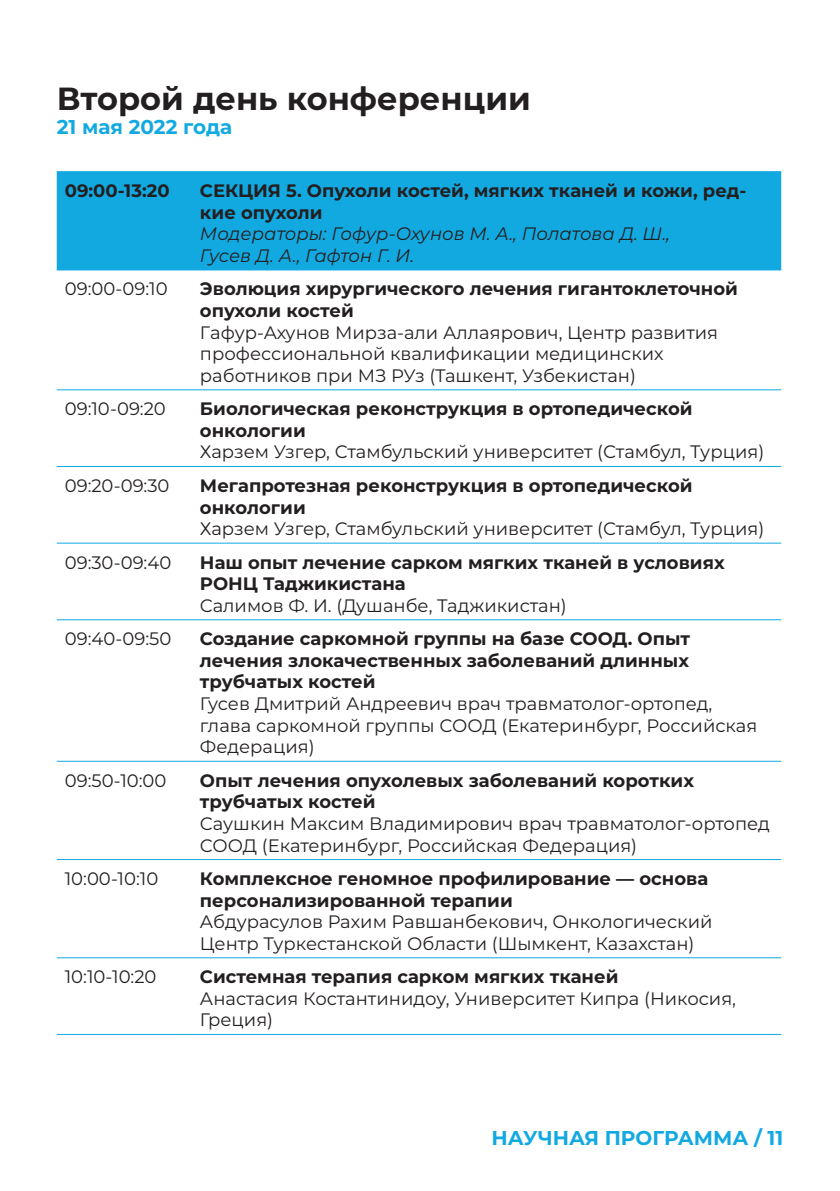
<style>
.page{position:relative;width:840px;height:1191px;background:#fff}
.page>*{position:absolute;margin:0;border:0;box-sizing:border-box;transform-origin:0 0}
.t1{font:700 32px "Montserrat";color:#231f20}
.t2{font:700 20px "Montserrat";color:#12a9e1}
.Стиль_абзаца_1{font:18px/21.6px "Montserrat";color:#231f20}
.Стиль_абзаца_2{font:700 18px/21.6px "Montserrat";color:#231f20}
.t3{font:italic 18px/21.6px "Montserrat";color:#231f20}
</style>
<div class="page">
<div style="left:57px;top:172px;width:723px;height:97px;background:#12a9e1"></div>
<hr style="left:57px;top:171px;width:135px;height:1px;background:#12a9e1">
<hr style="left:192px;top:171px;width:588px;height:1px;background:#12a9e1">
<hr style="left:57px;top:269px;width:135px;height:1px;background:#12a9e1">
<hr style="left:192px;top:269px;width:588px;height:1px;background:#12a9e1">
<hr style="left:57px;top:389px;width:135px;height:1px;background:#12a9e1">
<hr style="left:192px;top:389px;width:588px;height:1px;background:#12a9e1">
<hr style="left:57px;top:466px;width:135px;height:1px;background:#12a9e1">
<hr style="left:192px;top:466px;width:588px;height:1px;background:#12a9e1">
<hr style="left:57px;top:542px;width:135px;height:1px;background:#12a9e1">
<hr style="left:192px;top:542px;width:588px;height:1px;background:#12a9e1">
<hr style="left:57px;top:619px;width:135px;height:1px;background:#12a9e1">
<hr style="left:192px;top:619px;width:588px;height:1px;background:#12a9e1">
<hr style="left:57px;top:760px;width:135px;height:1px;background:#12a9e1">
<hr style="left:192px;top:760px;width:588px;height:1px;background:#12a9e1">
<hr style="left:57px;top:957px;width:135px;height:1px;background:#12a9e1">
<hr style="left:192px;top:957px;width:588px;height:1px;background:#12a9e1">
<hr style="left:57px;top:1034px;width:135px;height:1px;background:#12a9e1">
<hr style="left:192px;top:1034px;width:588px;height:1px;background:#12a9e1">
<hr style="left:57px;top:859px;width:135px;height:1px;background:#12a9e1">
<hr style="left:192px;top:859px;width:588px;height:1px;background:#12a9e1">
<p class="t1" style="left:57px;top:76px;width:475px">Второй день конференции</p>
<p class="t2" style="left:57px;top:113px;width:177px">21 мая 2022 года</p>
<p class="Стиль_абзаца_2" style="left:65px;top:179px;width:106px">09:00-13:20</p>
<p class="Стиль_абзаца_2" style="left:200px;top:179px;width:547px">СЕКЦИЯ 5. Опухоли костей, мягких тканей и кожи, ред&shy;кие опухоли</p>
<p class="t3" style="left:200px;top:222px;width:471px">Модераторы: Гофур-Охунов М. А., Полатова Д. Ш.,<br>Гусев Д. А., Гафтон Г. И.</p>
<p class="Стиль_абзаца_1" style="left:65px;top:277px;width:104px">09:00-09:10</p>
<p class="Стиль_абзаца_2" style="left:200px;top:277px;width:539px">Эволюция хирургического лечения гигантоклеточной опухоли костей</p>
<p class="Стиль_абзаца_1" style="left:200px;top:321px;width:519px">Гафур-Ахунов Мирза-али Аллаярович, Центр развития профессиональной квалификации медицинских работников при МЗ РУз (Ташкент, Узбекистан)</p>
<p class="Стиль_абзаца_1" style="left:65px;top:397px;width:103px">09:10-09:20</p>
<p class="Стиль_абзаца_2" style="left:200px;top:397px;width:494px">Биологическая реконструкция в ортопедической онкологии</p>
<p class="Стиль_абзаца_1" style="left:200px;top:440px;width:565px">Харзем Узгер, Стамбульский университет (Стамбул, Турция)</p>
<p class="Стиль_абзаца_1" style="left:65px;top:474px;width:106px">09:20-09:30</p>
<p class="Стиль_абзаца_2" style="left:200px;top:474px;width:494px">Мегапротезная реконструкция в ортопедической онкологии</p>
<p class="Стиль_абзаца_1" style="left:200px;top:517px;width:565px">Харзем Узгер, Стамбульский университет (Стамбул, Турция)</p>
<p class="Стиль_абзаца_1" style="left:65px;top:551px;width:108px">09:30-09:40</p>
<p class="Стиль_абзаца_2" style="left:200px;top:550px;width:526px">Наш опыт лечение сарком мягких тканей в условиях<br>РОНЦ Таджикистана</p>
<p class="Стиль_абзаца_1" style="left:200px;top:594px;width:368px">Салимов Ф. И. (Душанбе, Таджикистан)</p>
<p class="Стиль_абзаца_1" style="left:65px;top:627px;width:108px">09:40-09:50</p>
<p class="Стиль_абзаца_2" style="left:200px;top:627px;width:491px;text-align:justify">Создание саркомной группы на базе СООД. Опыт лечения злокачественных заболеваний длинных трубчатых костей</p>
<p class="Стиль_абзаца_1" style="left:200px;top:692px;width:558px">Гусев Дмитрий Андреевич врач травматолог-ортопед, глава саркомной группы СООД (Екатеринбург, Российская<br>Федерация)</p>
<p class="Стиль_абзаца_1" style="left:65px;top:769px;width:103px">09:50-10:00</p>
<p class="Стиль_абзаца_2" style="left:200px;top:768px;width:495px">Опыт лечения опухолевых заболеваний коротких трубчатых костей</p>
<p class="Стиль_абзаца_1" style="left:200px;top:812px;width:571px">Саушкин Максим Владимирович врач травматолог-ортопед<br>СООД (Екатеринбург, Российская Федерация)</p>
<p class="Стиль_абзаца_1" style="left:65px;top:867px;width:95px">10:00-10:10</p>
<p class="Стиль_абзаца_2" style="left:200px;top:867px;width:509px">Комплексное геномное профилирование — основа персонализированной терапии</p>
<p class="Стиль_абзаца_1" style="left:200px;top:910px;width:513px">Абдурасулов Рахим Равшанбекович, Онкологический<br>Центр Туркестанской Области (Шымкент, Казахстан)</p>
<p class="Стиль_абзаца_1" style="left:65px;top:965px;width:93px">10:10-10:20</p>
<p class="Стиль_абзаца_2" style="left:200px;top:965px;width:420px">Системная терапия сарком мягких тканей</p>
<p class="Стиль_абзаца_1" style="left:200px;top:987px;width:537px">Анастасия Костантинидоу, Университет Кипра (Никосия,<br>Греция)</p>
<p class="t2" style="left:491px;top:1123px;width:293px">НАУЧНАЯ ПРОГРАММА / 11</p>
</div>
